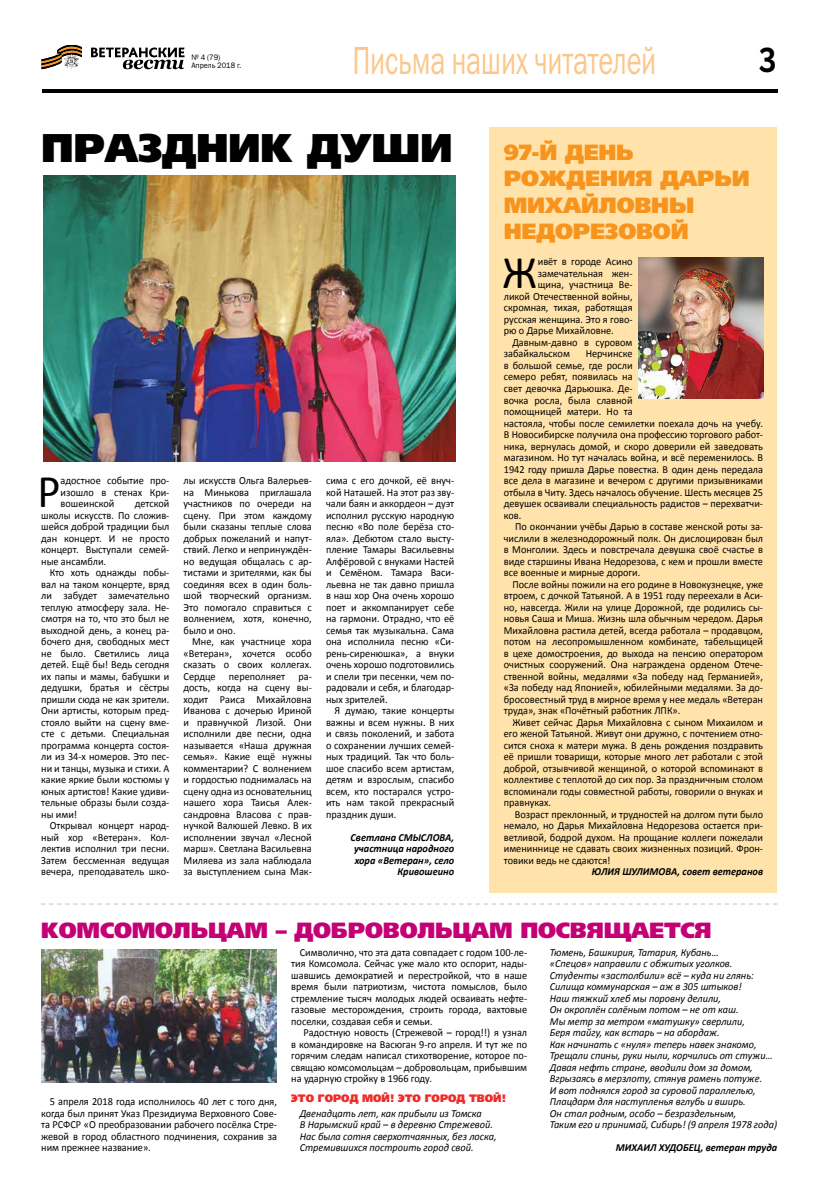
<style>
.page{position:relative;width:817px;height:1191px;background:#fff}
.page>*{position:absolute;margin:0;border:0;box-sizing:border-box;transform-origin:0 0}
.t1{font:47px "Calibri";color:#000;scale:.95 1}
.t2{font:900 40px "Plesetsk";letter-spacing:-.01em;color:#000}
.t3{font:39.4px "Franklin Gothic Book C";letter-spacing:-.01em;color:#fdc689;scale:.7 1}
.t4{font:700 34.5px "Circe";color:#000}
.t5{font:900 22px/26.4px "Plesetsk";letter-spacing:-.01em;color:#f7941e}
.t6{font:900 22px "Plesetsk";letter-spacing:-.01em;color:#c40075}
.t7{font:10.8px/11.5px "Calibri";color:#000;text-align:justify;scale:.95 1}
.t8{font:italic 10.8px/11.5px "Calibri";color:#000;scale:.95 1}
.t9{font:italic 700 10.8px/11.5px "Calibri";color:#000;text-align:right;scale:.95 1}
.t10{font:900 10.8px "Plesetsk";color:#ee2a27;scale:.95 1}
.t11{font:7.9px/7.9px "Franklin Gothic Book C";color:#000;scale:.95 1}
</style>
<div class="page">
<hr style="left:42px;top:93px;width:735px;height:1px;background:#000">
<hr style="left:42px;top:89px;width:735px;height:2px;background:#000">
<svg style="left:91px;top:48px;width:93px;height:21px"></svg>
<svg style="left:41px;top:45px;width:40px;height:24px"></svg>
<div style="left:489px;top:127px;width:288px;height:766px;background:#ffe3aa"></div>
<svg style="left:41px;top:904px;width:736px;height:1px"></svg>
<img style="left:41px;top:949px;width:235px;height:133px">
<img style="left:638px;top:257px;width:125px;height:142px">
<img style="left:44px;top:175px;width:411px;height:286px">
<p class="t11" style="left:191px;top:54px;width:54px">№ 4 (79)<br>Апрель 2018 г.</p>
<h3 class="t3" style="left:352px;top:38px;width:435px">Письма наших читателей</h3>
<h3 class="t4" style="left:758px;top:37px;width:20px">3</h3>
<h2 class="t2" style="left:41px;top:125px;width:413px">ПРАЗДНИК ДУШИ</h2>
<h1 class="t1" style="left:37px;top:459px;width:26px">Р</h1>
<p class="t7" style="left:60px;top:474px;width:116px">адостное событие про&shy;изошло в стенах Кри&shy;вошеинской</p>
<p class="t7" style="left:41px;top:497px;width:136px;text-indent:94px">детской школы искусств. По сложив&shy;шейся доброй традиции был дан концерт. И не просто концерт. Выступали семей&shy;ные ансамбли.</p>
<p class="t7" style="left:41px;top:566px;width:136px;text-indent:9px">Кто хоть однажды побы&shy;вал на таком концерте, вряд ли забудет замечательно теплую атмосферу зала. Не&shy;смотря на то, что это был не выходной день, а конец ра&shy;бочего дня, свободных мест не было. Светились лица детей. Ещё бы! Ведь сегодня их папы и мамы, бабушки и дедушки, братья и сёстры пришли сюда не как зрители.<br>Они артисты, которым пред&shy;стояло выйти на сцену вме&shy;сте с детьми. Специальная программа концерта состоя&shy;ли из 34-х номеров. Это пес&shy;ни и танцы, музыка и стихи. А какие яркие были костюмы у юных артистов! Какие удиви&shy;тельные образы были созда&shy;ны ими!</p>
<p class="t7" style="left:41px;top:819px;width:136px;text-indent:9px">Открывал концерт народ&shy;ный хор «Ветеран». Кол&shy;лектив исполнил три песни.<br>Затем бессменная ведущая вечера, преподаватель шко-</p>
<p class="t7" style="left:183px;top:474px;width:136px">лы искусств Ольга Валерьев&shy;на Минькова приглашала участников по очереди на сцену. При этом каждому были сказаны теплые слова добрых пожеланий и напут&shy;ствий. Легко и непринуждён&shy;но ведущая общалась с ар&shy;тистами и зрителями, как бы соединяя всех в один боль&shy;шой творческий организм.<br>Это помогало справиться с волнением, хотя, конечно, было и оно.</p>
<p class="t7" style="left:183px;top:635px;width:136px;text-indent:9px">Мне, как участнице хора «Ветеран», хочется особо сказать о своих коллегах.<br>Сердце переполняет ра&shy;дость, когда на сцену вы&shy;ходит Раиса Михайловна Иванова с дочерью Ириной и правнучкой Лизой. Они исполнили две песни, одна называется «Наша дружная семья». Какие ещё нужны комментарии? С волнением и гордостью поднималась на сцену одна из основательниц нашего хора Таисья Алек&shy;сандровна Власова с прав&shy;нучкой Валюшей Левко. В их исполнении звучал «Лесной марш». Светлана Васильевна Миляева из зала наблюдала за выступлением сына Мак-</p>
<p class="t7" style="left:326px;top:474px;width:136px">сима с его дочкой, её внуч&shy;кой Наташей. На этот раз зву&shy;чали баян и аккордеон – дуэт исполнил русскую народную песню «Во поле берёза сто&shy;яла». Дебютом стало высту&shy;пление Тамары Васильевны Алфёровой с внуками Настей и Семёном. Тамара Васи&shy;льевна не так давно пришла в наш хор Она очень хорошо поет и аккомпанирует себе на гармони. Отрадно, что её семья так музыкальна. Сама она исполнила песню «Си&shy;рень-сиренюшка», а внуки очень хорошо подготовились и спели три песенки, чем по&shy;радовали и себя, и благодар&shy;ных зрителей.</p>
<p class="t7" style="left:326px;top:704px;width:136px;text-indent:9px">Я думаю, такие концерты важны и всем нужны. В них и связь поколений, и забота о сохранении лучших семей&shy;ных традиций. Так что боль&shy;шое спасибо всем артистам, детям и взрослым, спасибо всем, кто постарался устро&shy;ить нам такой прекрасный праздник души.</p>
<p class="t9" style="left:350px;top:831px;width:110px">светлана сМЫсЛоВА, участница народного хора «Ветеран», село<br>Кривошеино</p>
<h3 class="t5" style="left:503px;top:139px;width:247px">97-Й ДЕНЬ<br>РОЖДЕНИЯ ДАРЬИ<br>МИХАЙЛОВНЫ<br>НЕДОРЕЗОВОЙ</h3>
<h1 class="t1" style="left:502px;top:240px;width:39px">Ж</h1>
<p class="t7" style="left:537px;top:256px;width:101px">ивёт в городе Асино</p>
<p class="t7" style="left:537px;top:267px;width:101px">замечательная жен-</p>
<p class="t7" style="left:537px;top:279px;width:101px">щина, участница Ве-</p>
<p class="t7" style="left:503px;top:290px;width:137px">ликой Отечественной войны,</p>
<p class="t7" style="left:503px;top:302px;width:137px">скромная, тихая, работящая</p>
<p class="t7" style="left:503px;top:313px;width:137px">русская женщина. Это я гово-</p>
<p class="t7" style="left:503px;top:325px;width:117px">рю о Дарье Михайловне.</p>
<p class="t7" style="left:512px;top:336px;width:128px">Давным-давно в суровом</p>
<p class="t7" style="left:503px;top:348px;width:71px">забайкальском</p>
<p class="t7" style="left:503px;top:348px;width:274px;text-align:left;text-indent:82px">Нерчинске<br>в большой семье, где росли<br>семеро ребят, появилась на<br>свет девочка Дарьюшка. Де-<br>вочка росла, была славной<br>помощницей матери. Но та<br>настояла, чтобы после семилетки поехала дочь на учебу.<br>В Новосибирске получила она профессию торгового работ&shy;ника, вернулась домой, и скоро доверили ей заведовать магазином. Но тут началась война, и всё переменилось. В 1942 году пришла Дарье повестка. В один день передала все дела в магазине и вечером с другими призывниками отбыла в Читу. Здесь началось обучение. Шесть месяцев 25 девушек осваивали специальность радистов – перехватчи&shy;ков.</p>
<p class="t7" style="left:503px;top:520px;width:274px;text-indent:11px">По окончании учёбы Дарью в составе женской роты за&shy;числили в железнодорожный полк. Он дислоцирован был в Монголии. Здесь и повстречала девушка своё счастье в виде старшины Ивана Недорезова, с кем и прошли вместе все военные и мирные дороги.</p>
<p class="t7" style="left:503px;top:578px;width:274px;text-indent:9px">После войны пожили на его родине в Новокузнецке, уже втроем, с дочкой Татьяной. А в 1951 году переехали в Аси&shy;но, навсегда. Жили на улице Дорожной, где родились сы&shy;новья Саша и Миша. Жизнь шла обычным чередом. Дарья Михайловна растила детей, всегда работала – продавцом, потом на лесопромышленном комбинате, табельщицей в цехе домостроения, до выхода на пенсию оператором очистных сооружений. Она награждена орденом Отече&shy;ственной войны, медалями «За победу над Германией», «За победу над Японией», юбилейными медалями. За до&shy;бросовестный труд в мирное время у нее медаль «Ветеран труда», знак «Почётный работник ЛПК».</p>
<p class="t7" style="left:503px;top:716px;width:274px;text-indent:9px">Живет сейчас Дарья Михайловна с сыном Михаилом и его женой Татьяной. Живут они дружно, с почтением отно&shy;сится сноха к матери мужа. В день рождения поздравить её пришли товарищи, которые много лет работали с этой доброй, отзывчивой женщиной, о которой вспоминают в коллективе с теплотой до сих пор. За праздничным столом вспоминали годы совместной работы, говорили о внуках и правнуках.</p>
<p class="t7" style="left:503px;top:808px;width:274px;text-indent:11px">Возраст преклонный, и трудностей на долгом пути было немало, но Дарья Михайловна Недорезова остается при&shy;ветливой, бодрой духом. На прощание коллеги пожелали имениннице не сдавать своих жизненных позиций. Фрон&shy;товики ведь не сдаются!</p>
<p class="t9" style="left:591px;top:865px;width:182px">ЮЛИЯ ШУЛИМоВА, совет ветеранов</p>
<h3 class="t6" style="left:41px;top:918px;width:671px">КОМСОМОЛЬЦАМ – ДОБРОВОЛЬЦАМ ПОСВЯЩАЕТСЯ</h3>
<p class="t7" style="left:41px;top:1095px;width:250px;text-indent:9px">5 апреля 2018 года исполнилось 40 лет с того дня, когда был принят Указ Президиума Верховного Сове&shy;та РСФСР «О преобразовании рабочего посёлка Стре&shy;жевой в город областного подчинения, сохранив за ним прежнее название».</p>
<p class="t7" style="left:291px;top:946px;width:250px;text-indent:9px">Символично, что эта дата совпадает с годом 100-ле&shy;тия Комсомола. Сейчас уже мало кто оспорит, нады&shy;шавшись демократией и перестройкой, что в наше время были патриотизм, чистота помыслов, было стремление тысяч молодых людей осваивать нефте&shy;газовые месторождения, строить города, вахтовые поселки, создавая себя и семьи.</p>
<p class="t7" style="left:291px;top:1026px;width:250px;text-indent:12px">Радостную новость (Стрежевой – город!!) я узнал в командировке на Васюган 9-го апреля. И тут же по горячим следам написал стихотворение, которое по&shy;свящаю комсомольцам – добровольцам, прибывшим на ударную стройку в 1966 году.</p>
<p class="t10" style="left:291px;top:1092px;width:227px">ЭТО ГОРОД МОЙ! ЭТО ГОРОД ТВОЙ!</p>
<p class="t8" style="left:300px;top:1107px;width:208px">Двенадцать лет, как прибыли из Томска<br>В Нарымский край – в деревню Стрежевой.<br>Нас была сотня сверхотчаянных, без лоска, Стремившихся построить город свой.</p>
<p class="t8" style="left:549px;top:946px;width:241px">Тюмень, Башкирия, Татария, Кубань…<br>«Спецов» направили с обжитых уголков.<br>Студенты «застолбили» всё – куда ни глянь:<br>Силища коммунарская – аж в 305 штыков!<br>Наш тяжкий хлеб мы поровну делили,<br>Он окроплён солёным потом – не от каш.<br>Мы метр за метром «матушку» сверлили,<br>Беря тайгу, как встарь – на абордаж.<br>Как начинать с «нуля» теперь навек знакомо, Трещали спины, руки ныли, корчились от стужи… Давая нефть стране, вводили дом за домом, Вгрызаясь в мерзлоту, стянув рамень потуже.<br>И вот поднялся город за суровой параллелью, Плацдарм для наступленья вглубь и вширь.<br>Он стал родным, особо – безраздельным,<br>Таким его и принимай, Сибирь! (9 апреля 1978 года)</p>
<p class="t9" style="left:615px;top:1141px;width:171px">МИХАИЛ ХУДоБЕЦ, ветеран труда</p>
</div>
